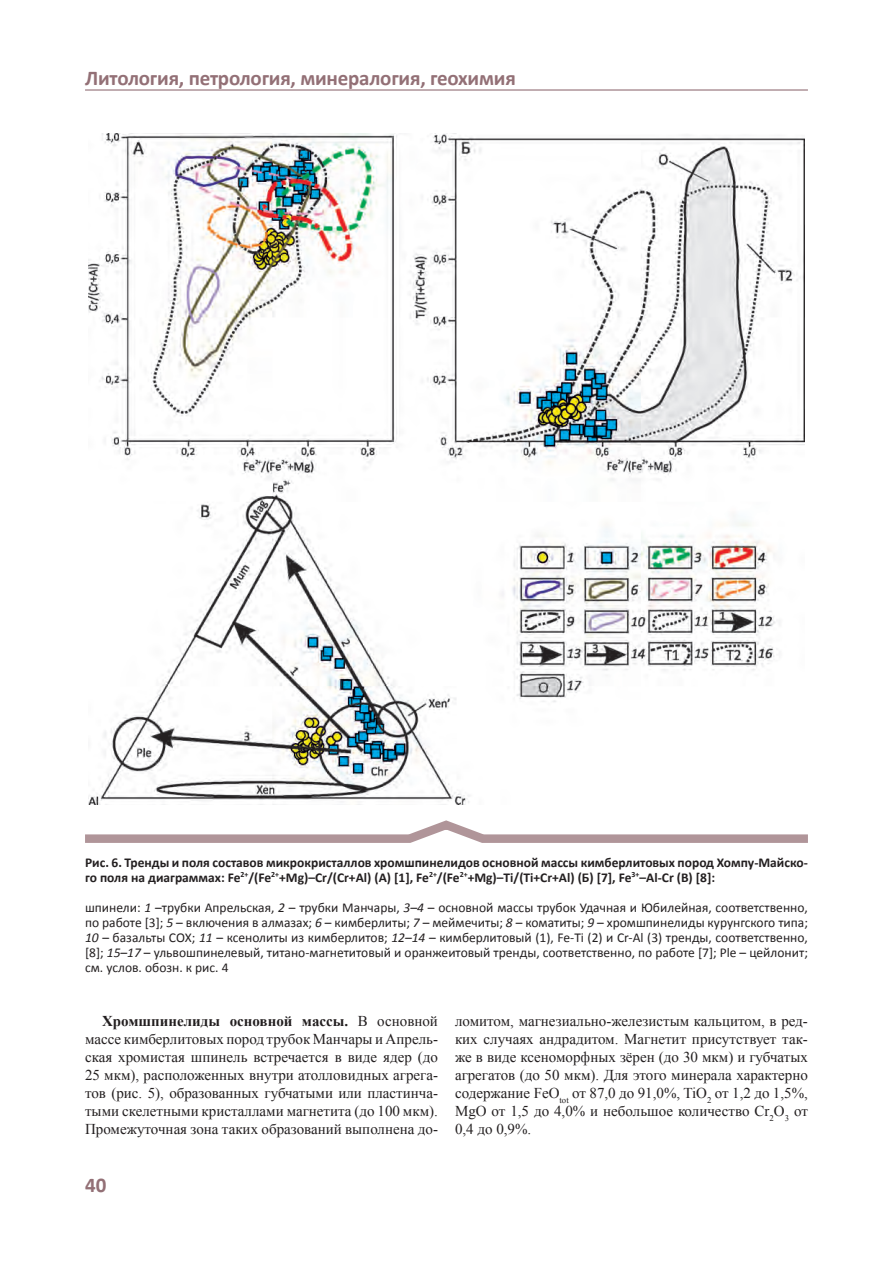
<style>
.page{position:relative;width:893px;height:1263px;background:#fff}
.page>*{position:absolute;margin:0;border:0;box-sizing:border-box;transform-origin:0 0}
.t1{font:700 21px "Calibri";letter-spacing:-.01em;color:#937076}
.t2{font:15px/18px "Times New Roman";color:#231f20;text-align:justify}
.t3{font:13.5px/15px "Calibri";color:#231f20;text-align:justify}
.t4{font:700 13.5px/15px "Calibri";color:#231f20}
.s1{font-style:italic}
.s2{font-weight:700}
</style>
<div class="page">
<hr style="left:85px;top:89px;width:723px;height:2px;background:#937076">
<img style="left:88px;top:133px;width:717px;height:671px">
<svg style="left:85px;top:820px;width:723px;height:23px"></svg>
<p class="t1" style="left:85px;top:65px;width:432px">Литология, петрология, минералогия, геохимия</p>
<p class="t4" style="left:85px;top:854px;width:724px">Рис. 6. Тренды и поля составов микрокристаллов хромшпинелидов основной массы кимберлитовых пород Хомпу-Майско&shy;го поля на диаграммах: Fe<sup>2+</sup>/(Fe<sup>2+</sup>+Mg)–Cr/(Cr+Al) (А) [1], Fe<sup>2+</sup>/(Fe<sup>2+</sup>+Mg)–Ti/(Ti+Cr+Al) (Б) [7], Fe<sup>3+</sup>–Al-Cr (В) [8]:</p>
<p class="t3" style="left:85px;top:900px;width:724px">шпинели: <span class="s1">1</span> –трубки Апрельская, <span class="s1">2</span> – трубки Манчары, <span class="s1">3–4</span> – основной массы трубок Удачная и Юбилейная, соответственно, по работе [3]; <span class="s1">5</span> – включения в алмазах; <span class="s1">6</span> – кимберлиты; <span class="s1">7</span> – меймечиты; <span class="s1">8</span> – коматиты; <span class="s1">9</span> – хромшпинелиды курунгского типа; <span class="s1">10</span> – базальты СОХ; <span class="s1">11</span> – ксенолиты из кимберлитов; <span class="s1">12–14</span> – кимберлитовый (1), Fe-Ti (2) и Cr-Al (3) тренды, соответственно, [8]; <span class="s1">15–17</span> – ульвошпинелевый, титано-магнетитовый и оранжеитовый тренды, соответственно, по работе [7]; Ple – цейлонит; см. услов. обозн. к рис. 4</p>
<p class="t2" style="left:85px;top:1012px;width:354px;text-indent:17px"><span class="s2">Хромшпинелиды основной массы.</span> В основной массе кимберлитовых пород трубок Манчары и Апрель&shy;ская хромистая шпинель встречается в виде ядер (до 25 мкм), расположенных внутри атолловидных агрега&shy;тов (рис. 5), образованных губчатыми или пластинча&shy;тыми скелетными кристаллами магнетита (до 100 мкм).<br>Промежуточная зона таких образований выполнена до-</p>
<p class="t2" style="left:455px;top:1012px;width:354px">ломитом, магнезиально-железистым кальцитом, в ред&shy;ких случаях андрадитом. Магнетит присутствует так&shy;же в виде ксеноморфных зёрен (до 30 мкм) и губчатых агрегатов (до 50 мкм). Для этого минерала характерно содержание FeO<sub>tot</sub> от 87,0 до 91,0%, TiO<sub>2</sub> от 1,2 до 1,5%, MgO от 1,5 до 4,0% и небольшое количество Cr<sub>2</sub>O<sub>3</sub> от 0,4 до 0,9%.</p>
<p class="t1" style="left:85px;top:1171px;width:23px">40</p>
</div>
